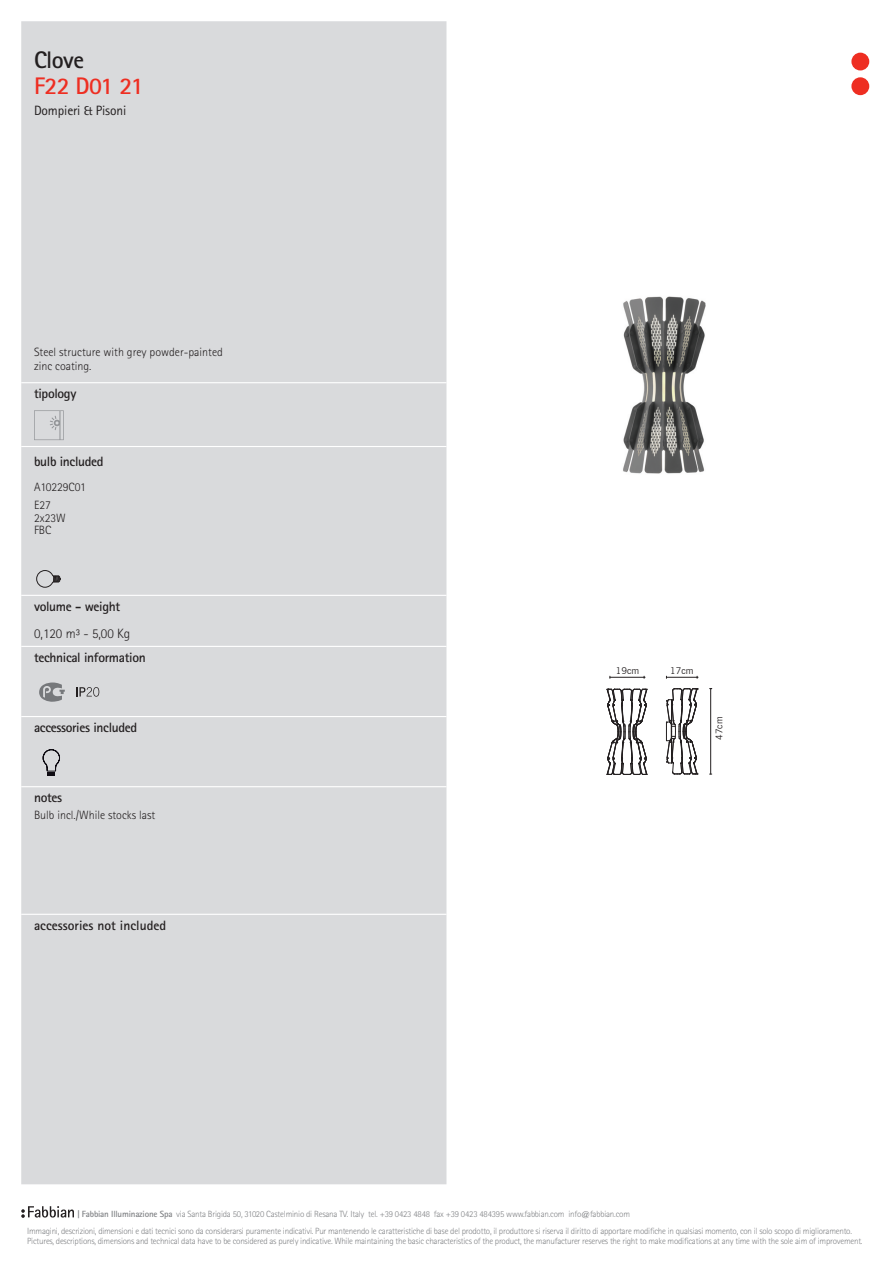
<style>
.page{position:relative;width:893px;height:1263px;background:#fff}
.page>*{position:absolute;margin:0;border:0;box-sizing:border-box;transform-origin:0 0}
.t1{font:700 24px "Rotis Sans Serif Std";letter-spacing:-.025em;color:#ee2e22}
.t2{font:700 24px "Rotis Sans Serif Std";letter-spacing:-.025em;color:#231f20}
.t3{font:700 13.5px "Rotis Sans Serif Std";letter-spacing:-.025em;color:#231f20}
.t4{font:700 13.5px "Rotis Sans Serif Std";color:#231f20}
.t5{font:13.5px "Rotis Sans Serif Std";letter-spacing:-.01em;color:#231f20}
.t6{font:300 13.5px "Rotis Sans Serif Std";color:#231f20}
.t7{font:300 12px/18.3px "Rotis Sans Serif Std";color:#231f20}
.t8{font:9.3px "News Gothic BT";color:#231f20}
.t9{font:300 9px/16.4px "Rotis Sans Serif Std";letter-spacing:-.025em;color:#808285}
.s1{font-weight:700}
</style>
<div class="page">
<div style="left:21px;top:21px;width:425px;height:1163px;background:#d9dadc"></div>
<hr style="left:21px;top:382px;width:425px;height:1px;background:#fff">
<hr style="left:21px;top:446px;width:425px;height:1px;background:#fff">
<hr style="left:21px;top:595px;width:425px;height:1px;background:#fff">
<hr style="left:21px;top:646px;width:425px;height:1px;background:#fff">
<hr style="left:21px;top:716px;width:425px;height:1px;background:#fff">
<hr style="left:21px;top:786px;width:425px;height:1px;background:#fff">
<hr style="left:21px;top:914px;width:425px;height:1px;background:#fff">
<svg style="left:34px;top:410px;width:30px;height:30px"></svg>
<svg style="left:36px;top:570px;width:25px;height:17px"></svg>
<svg style="left:39px;top:682px;width:26px;height:20px"></svg>
<svg style="left:76px;top:687px;width:23px;height:10px"></svg>
<svg style="left:43px;top:749px;width:17px;height:27px"></svg>
<img style="left:623px;top:296px;width:83px;height:178px">
<svg style="left:607px;top:688px;width:41px;height:87px"></svg>
<hr style="left:610px;top:677px;width:34px;height:1px;background:#231f20">
<hr style="left:666px;top:677px;width:31px;height:1px;background:#231f20">
<hr style="left:710px;top:689px;width:1px;height:85px;background:#231f20">
<svg style="left:666px;top:688px;width:32px;height:87px"></svg>
<svg style="left:21px;top:1206px;width:53px;height:12px"></svg>
<div style="left:851px;top:53px;width:18px;height:17px;background:#ee2e22;border-radius:50%"></div>
<div style="left:851px;top:77px;width:18px;height:18px;background:#ee2e22;border-radius:50%"></div>
<h1 class="t2" style="left:34px;top:45px;width:52px">Clove</h1>
<h1 class="t1" style="left:34px;top:70px;width:111px">F22 D01 21</h1>
<h2 class="t5" style="left:34px;top:102px;width:94px">Dompieri &amp; Pisoni</h2>
<h3 class="t7" style="left:34px;top:344px;width:190px;line-height:14.4px">Steel structure with grey powder-painted zinc coating.</h3>
<h2 class="t3" style="left:34px;top:385px;width:44px">tipology</h2>
<h2 class="t3" style="left:34px;top:453px;width:71px">bulb included</h2>
<h3 class="t7" style="left:34px;top:477px;width:53px">A10229C01<br>E27</h3>
<h3 class="t7" style="left:34px;top:511px;width:33px;line-height:12.8px">2x23W<br>FBC</h3>
<h2 class="t3" style="left:34px;top:598px;width:88px">volume - weight</h2>
<h2 class="t6" style="left:34px;top:625px;width:98px">0,120 m³ - 5,00 Kg</h2>
<h2 class="t3" style="left:34px;top:649px;width:113px">technical information</h2>
<h2 class="t3" style="left:34px;top:719px;width:105px">accessories included</h2>
<h2 class="t3" style="left:34px;top:789px;width:30px">notes</h2>
<h3 class="t7" style="left:34px;top:806px;width:123px">Bulb incl./While stocks last</h3>
<h2 class="t4" style="left:34px;top:917px;width:134px">accessories not included</h2>
<p class="t8" style="left:616px;top:665px;width:25px">19cm</p>
<p class="t8" style="left:670px;top:665px;width:25px">17cm</p>
<p class="t8" style="left:713px;top:740px;width:25px;rotate:-90deg">47cm</p>
<p class="t9" style="left:27px;top:1206px;width:826px;text-indent:50px"><span class="s1">| Fabbian Illuminazione Spa</span> via Santa Brigida 50, 31020 Castelminio di Resana TV. Italy tel. +39 0423 4848 fax +39 0423 484395 www.fabbian.com info@fabbian.com<br>Immagini, descrizioni, dimensioni e dati tecnici sono da considerarsi puramente indicativi. Pur mantenendo le caratteristiche di base del prodotto, il produttore si riserva il diritto di apportare modifiche in qualsiasi momento, con il solo scopo di miglioramento.</p>
<p class="t9" style="left:27px;top:1233px;width:837px">Pictures, descriptions, dimensions and technical data have to be considered as purely indicative. While maintaining the basic characteristics of the product, the manufacturer reserves the right to make modifications at any time with the sole aim of improvement.</p>
</div>
